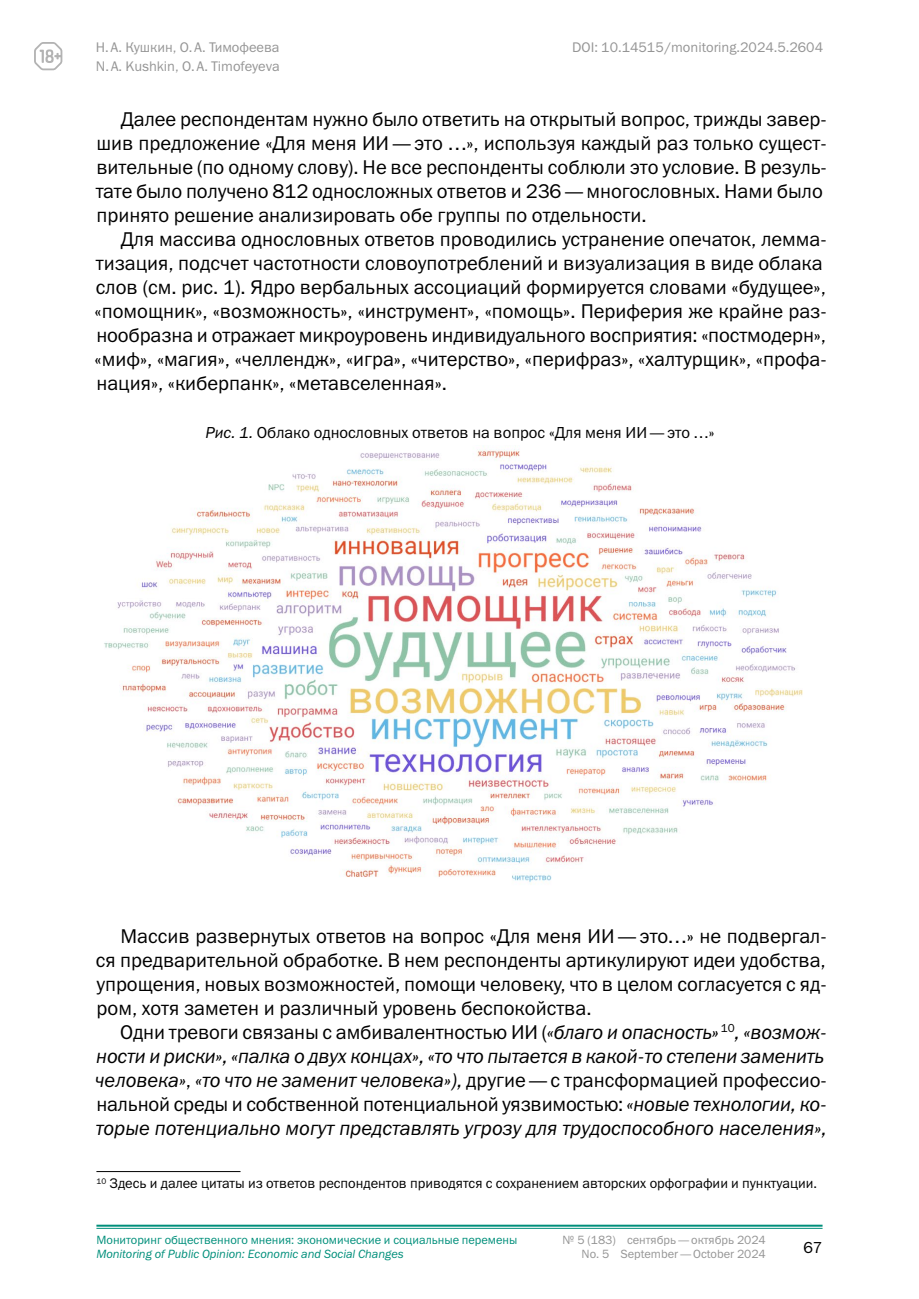
<style>
.page{position:relative;width:919px;height:1299px;background:#fff}
.page>*{position:absolute;margin:0;border:0;box-sizing:border-box;transform-origin:0 0}
.GENERAL_TEXT{font:20px/24px "Franklin Gothic ITC";color:#000}
.GENERAL_TEXT-2{font:italic 20px/24px "Franklin Gothic ITC";color:#000}
.Picture_number_and_t{font:16px "Franklin Gothic ITC";color:#000}
.footnote_text{font:14px "Franklin Gothic ITC";color:#000}
.t1{font:14px "Franklin Gothic ITC";color:#959595}
.t2{font:12px "Franklin Gothic ITC";color:#008f7b}
.t3{font:12px "Franklin Gothic ITC";color:#959595}
.t4{font:italic 12px "Franklin Gothic ITC";color:#008f7b}
.s1{font-style:italic}
.s2{font-style:normal}
</style>
<div class="page">
<hr style="left:96px;top:1224px;width:726px;height:2px;background:#008f7b">
<hr style="left:96px;top:1227px;width:726px;height:1px;background:#008f7b">
<svg style="left:34px;top:42px;width:28px;height:28px"></svg>
<img style="left:104px;top:446px;width:699px;height:438px">
<hr style="left:96px;top:1170px;width:144px;height:1px;background:#000">
<p class="t1" style="left:96px;top:38px;width:185px">Н.А. Кушкин, О.А. Тимофеева</p>
<p class="t1" style="left:572px;top:38px;width:252px">DOI: 10.14515/monitoring.2024.5.2604</p>
<p class="t1" style="left:96px;top:57px;width:185px">N.A. Kushkin, O.A. Timofeyeva</p>
<p class="GENERAL_TEXT" style="left:96px;top:107px;width:732px;text-indent:25px">Далее респондентам нужно было ответить на открытый вопрос, трижды завер&shy;шив предложение «Для меня ИИ— это …», используя каждый раз только сущест&shy;вительные (по одному слову). Не все респонденты соблюли это условие. В резуль&shy;тате было получено 812 односложных ответов и 236— многословных. Нами было принято решение анализировать обе группы по отдельности.</p>
<p class="GENERAL_TEXT" style="left:95px;top:227px;width:733px;text-indent:26px">Для массива однословных ответов проводились устранение опечаток, лемма&shy;тизация, подсчет частотности словоупотреблений и визуализация в виде облака слов (см. рис. 1). Ядро вербальных ассоциаций формируется словами «будущее», «помощник», «возможность», «инструмент», «помощь». Периферия же крайне раз&shy;нообразна и отражает микроуровень индивидуального восприятия: «постмодерн», «миф», «магия», «челлендж», «игра», «читерство», «перифраз», «халтурщик», «профа&shy;нация», «киберпанк», «метавселенная».</p>
<p class="Picture_number_and_t" style="left:206px;top:423px;width:510px"><span class="s1">Рис. 1.</span> Облако однословных ответов на вопрос «Для меня ИИ— это …»</p>
<p class="GENERAL_TEXT" style="left:96px;top:923px;width:732px;text-align:justify;text-indent:24px">Массив развернутых ответов на вопрос «Для меня ИИ— это…» не подвергал&shy;ся предварительной обработке. В нем респонденты артикулируют идеи удобства, упрощения, новых возможностей, помощи человеку, что в целом согласуется с яд&shy;ром, хотя заметен и различный уровень беспокойства.</p>
<p class="GENERAL_TEXT-2" style="left:95px;top:1020px;width:733px;text-indent:25px"><span class="s2">Одни тревоги связаны с амбивалентностью ИИ (</span>«благо и опасность» <sup>10</sup>, «возмож&shy;ности и риски», «палка о двух концах», «то что пытается в какой-то степени заменить человека»<span class="s2">,</span> «то что не заменит человека»), <span class="s2">другие— с трансформацией профессио&shy;нальной среды и собственной потенциальной уязвимостью:</span> «новые технологии, ко&shy;торые потенциально могут представлять угрозу для трудоспособного населения»,</p>
<p class="footnote_text" style="left:96px;top:1174px;width:722px"><sup>10</sup> Здесь и далее цитаты из ответов респондентов приводятся с сохранением авторских орфографии и пунктуации.</p>
<p class="t2" style="left:96px;top:1232px;width:422px">Мониторинг общественного мнения: экономические и социальные перемены</p>
<p class="t3" style="left:562px;top:1232px;width:205px">№ 5 (183) сентябрь—октябрь 2024</p>
<p class="t4" style="left:96px;top:1247px;width:309px">Monitoring of Public Opinion: Economic and Social Changes</p>
<p class="t3" style="left:581px;top:1246px;width:186px">No. 5 September—October 2024</p>
<p class="Picture_number_and_t" style="left:803px;top:1237px;width:21px">67</p>
</div>
